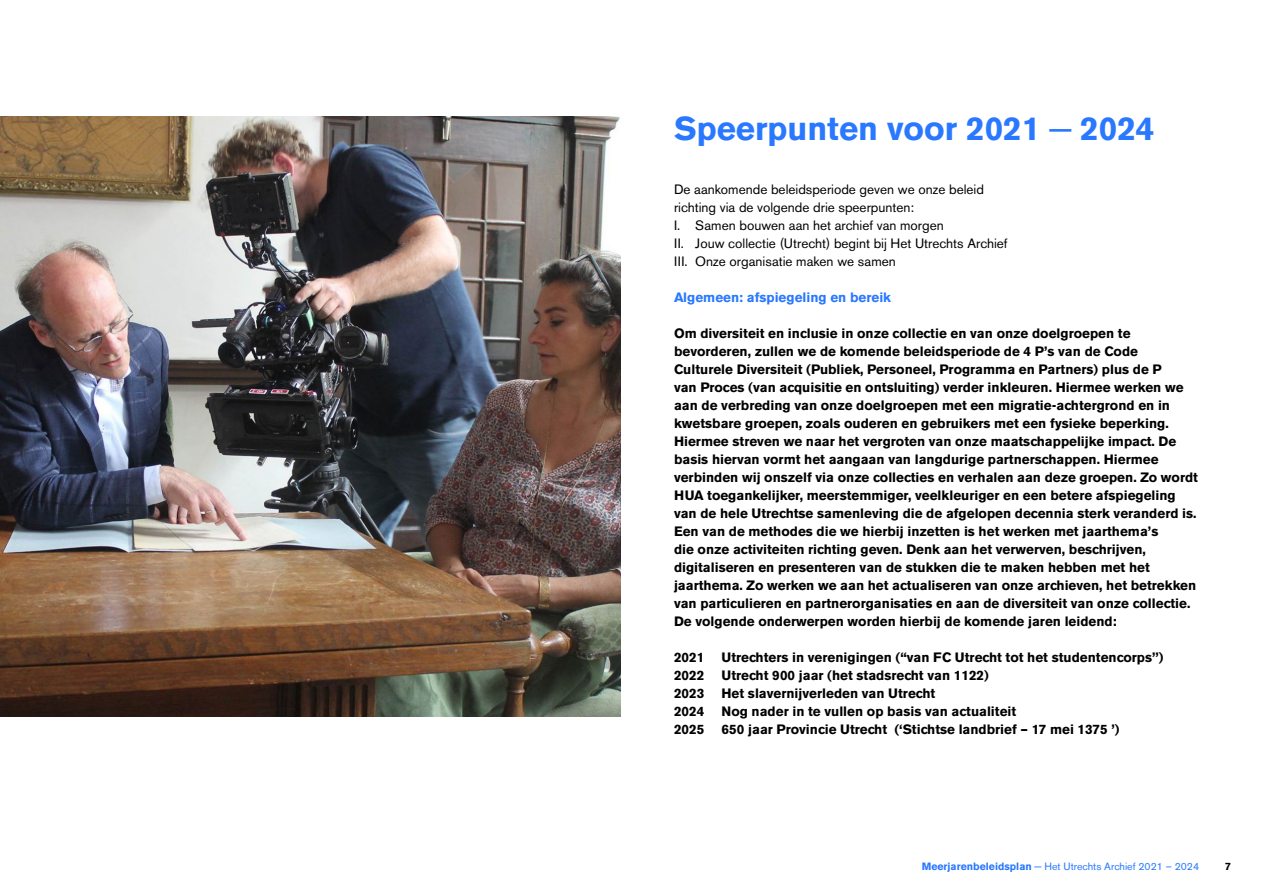
<style>
.page{position:relative;width:1263px;height:893px;background:#fff}
.page>*{position:absolute;margin:0;border:0;box-sizing:border-box;transform-origin:0 0}
.Section_Header{font:700 33px "Akzidenz Grotesk BE";color:#2978ff}
.Body_1{font:700 13.5px/18px "Akzidenz Grotesk BE";color:#000}
.Bullet_1{font:13.5px "Akzidenz Grotesk BE";color:#000}
.Body_1-2{font:13.5px/18px "Akzidenz Grotesk BE";color:#000}
.Body_1-3{font:700 13.5px "Akzidenz Grotesk BE";color:#2978ff}
.Body_1-4{font:10.5px "Akzidenz Grotesk BE";color:#2978ff}
.t1{font:700 10.5px "Akzidenz Grotesk BE";color:#000}
.s1{font-weight:400}
.s2{font-weight:700}
</style>
<div class="page">
<img style="left:0;top:117px;width:621px;height:599px">
<p class="Section_Header" style="left:674px;top:110px;width:482px">Speerpunten voor 2021 <span class="s1">−</span> 2024</p>
<p class="Body_1-2" style="left:674px;top:181px;width:311px">De aankomende beleidsperiode geven we onze beleid richting via de volgende drie speerpunten:</p>
<p class="Bullet_1" style="left:674px;top:218px;width:271px">I. Samen bouwen aan het archief van morgen</p>
<p class="Bullet_1" style="left:674px;top:236px;width:335px">II. Jouw collectie (Utrecht) begint bij Het Utrechts Archief</p>
<p class="Bullet_1" style="left:674px;top:254px;width:223px">III. Onze organisatie maken we samen</p>
<p class="Body_1-3" style="left:674px;top:290px;width:219px">Algemeen: afspiegeling en bereik</p>
<p class="Body_1" style="left:674px;top:325px;width:525px">Om diversiteit en inclusie in onze collectie en van onze doelgroepen te bevorderen, zullen we de komende beleidsperiode de 4 P’s van de Code Culturele Diversiteit (Publiek, Personeel, Programma en Partners) plus de P<br>van Proces (van acquisitie en ontsluiting) verder inkleuren. Hiermee werken we aan de verbreding van onze doelgroepen met een migratie-achtergrond en in kwetsbare groepen, zoals ouderen en gebruikers met een fysieke beperking.<br>Hiermee streven we naar het vergroten van onze maatschappelijke impact. De basis hiervan vormt het aangaan van langdurige partnerschappen. Hiermee verbinden wij onszelf via onze collecties en verhalen aan deze groepen. Zo wordt HUA toegankelijker, meerstemmiger, veelkleuriger en een betere afspiegeling van de hele Utrechtse samenleving die de afgelopen decennia sterk veranderd is.<br>Een van de methodes die we hierbij inzetten is het werken met jaarthema’s<br>die onze activiteiten richting geven. Denk aan het verwerven, beschrijven, digitaliseren en presenteren van de stukken die te maken hebben met het jaarthema. Zo werken we aan het actualiseren van onze archieven, het betrekken van particulieren en partnerorganisaties en aan de diversiteit van onze collectie.<br>De volgende onderwerpen worden hierbij de komende jaren leidend:</p>
<p class="Body_1" style="left:674px;top:649px;width:32px">2021</p>
<p class="Body_1" style="left:721px;top:649px;width:444px">Utrechters in verenigingen (“van FC Utrecht tot het studentencorps’’)</p>
<p class="Body_1" style="left:674px;top:667px;width:32px">2022</p>
<p class="Body_1" style="left:721px;top:667px;width:269px">Utrecht 900 jaar (het stadsrecht van 1122)</p>
<p class="Body_1" style="left:674px;top:685px;width:32px">2023</p>
<p class="Body_1" style="left:721px;top:685px;width:215px">Het slavernijverleden van Utrecht</p>
<p class="Body_1" style="left:674px;top:703px;width:32px">2024</p>
<p class="Body_1" style="left:721px;top:703px;width:296px">Nog nader in te vullen op basis van actualiteit</p>
<p class="Body_1" style="left:674px;top:721px;width:32px">2025</p>
<p class="Body_1" style="left:721px;top:721px;width:399px">650 jaar Provincie Utrecht (‘Stichtse landbrief – 17 mei 1375 ’)</p>
<p class="Body_1-4" style="left:922px;top:860px;width:279px"><span class="s2">Meerjarenbeleidsplan</span> − Het Utrechts Archief 2021 – 2024</p>
<p class="t1" style="left:1225px;top:860px;width:7px">7</p>
</div>
